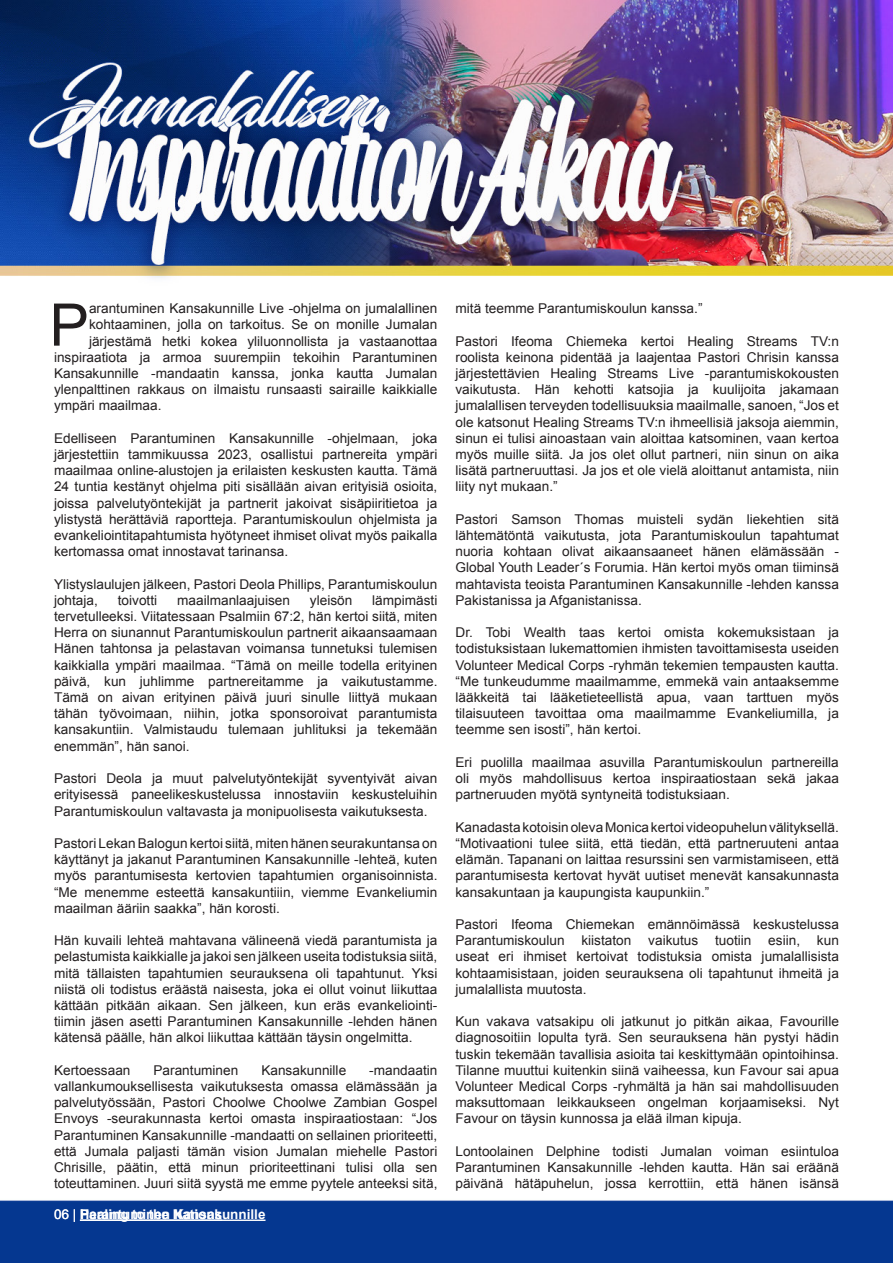
<style>
.page{position:relative;width:893px;height:1263px;background:#fff}
.page>*{position:absolute;margin:0;border:0;box-sizing:border-box;transform-origin:0 0}
.t1{font:58.8px "Arial";color:#231f20}
.t2{font:13.5px/16.2px "Arial";color:#231f20;text-align:justify}
.t3{font:700 13.5px "Arial";color:#fff}
.s1{font-weight:400}
</style>
<div class="page">
<img style="left:0;top:0;width:893px;height:1263px">
<hr style="left:80px;top:1219px;width:186px;height:2px;background:#fff">
<p class="t1" style="left:49px;top:286px;width:41px">P</p>
<p class="t2" style="left:89px;top:301px;width:350px">arantuminen Kansakunnille Live -ohjelma on jumalallinen</p>
<p class="t2" style="left:89px;top:317px;width:350px">kohtaaminen, jolla on tarkoitus. Se on monille Jumalan</p>
<p class="t2" style="left:89px;top:333px;width:350px">järjestämä hetki kokea yliluonnollista ja vastaanottaa</p>
<p class="t2" style="left:54px;top:349px;width:385px">inspiraatiota ja armoa suurempiin tekoihin Parantuminen</p>
<p class="t2" style="left:54px;top:365px;width:385px">Kansakunnille -mandaatin kanssa, jonka kautta Jumalan</p>
<p class="t2" style="left:54px;top:382px;width:385px">ylenpalttinen rakkaus on ilmaistu runsaasti sairaille kaikkialle</p>
<p class="t2" style="left:54px;top:398px;width:109px">ympäri maailmaa.</p>
<p class="t2" style="left:54px;top:430px;width:385px">Edelliseen Parantuminen Kansakunnille -ohjelmaan, joka järjestettiin tammikuussa 2023, osallistui partnereita ympäri maailmaa online-alustojen ja erilaisten keskusten kautta. Tämä 24 tuntia kestänyt ohjelma piti sisällään aivan erityisiä osioita, joissa palvelutyöntekijät ja partnerit jakoivat sisäpiiritietoa ja ylistystä herättäviä raportteja. Parantumiskoulun ohjelmista ja evankeliointitapahtumista hyötyneet ihmiset olivat myös paikalla kertomassa omat innostavat tarinansa.</p>
<p class="t2" style="left:54px;top:576px;width:385px">Ylistyslaulujen jälkeen, Pastori Deola Phillips, Parantumiskoulun johtaja,</p>
<p class="t2" style="left:54px;top:592px;width:385px;text-indent:318px">lämpimästi tervetulleeksi. Viitatessaan Psalmiin 67:2, hän kertoi siitä, miten Herra on siunannut Parantumiskoulun partnerit aikaansaamaan Hänen tahtonsa ja pelastavan voimansa tunnetuksi tulemisen kaikkialla ympäri maailmaa. “Tämä on meille todella erityinen päivä, kun juhlimme partnereitamme ja vaikutustamme.<br>Tämä on aivan erityinen päivä juuri sinulle liittyä mukaan tähän työvoimaan, niihin, jotka sponsoroivat parantumista kansakuntiin. Valmistaudu tulemaan juhlituksi ja tekemään enemmän”, hän sanoi.</p>
<p class="t2" style="left:54px;top:770px;width:385px">Pastori Deola ja muut palvelutyöntekijät syventyivät aivan erityisessä paneelikeskustelussa innostaviin keskusteluihin Parantumiskoulun valtavasta ja monipuolisesta vaikutuksesta.</p>
<p class="t2" style="left:54px;top:835px;width:385px">Pastori Lekan Balogun kertoi siitä, miten hänen seurakuntansa on käyttänyt ja jakanut Parantuminen Kansakunnille -lehteä, kuten myös parantumisesta kertovien tapahtumien organisoinnista. “Me menemme esteettä kansakuntiiin, viemme Evankeliumin maailman ääriin saakka”, hän korosti.</p>
<p class="t2" style="left:54px;top:932px;width:385px">Hän kuvaili lehteä mahtavana välineenä viedä parantumista ja pelastumista kaikkialle ja jakoi sen jälkeen useita todistuksia siitä, mitä tällaisten tapahtumien seurauksena oli tapahtunut. Yksi niistä oli todistus eräästä naisesta, joka ei ollut voinut liikuttaa kättään pitkään aikaan. Sen jälkeen, kun eräs evankeliointi&shy;tiimin jäsen asetti Parantuminen Kansakunnille -lehden hänen kätensä päälle, hän alkoi liikuttaa kättään täysin ongelmitta.</p>
<p class="t2" style="left:54px;top:1062px;width:78px">Kertoessaan</p>
<p class="t2" style="left:154px;top:1062px;width:86px">Parantuminen</p>
<p class="t2" style="left:261px;top:1062px;width:86px">Kansakunnille</p>
<p class="t2" style="left:118px;top:592px;width:41px">toivotti</p>
<p class="t2" style="left:177px;top:592px;width:114px">maailmanlaajuisen</p>
<p class="t2" style="left:310px;top:592px;width:44px">yleisön</p>
<p class="t2" style="left:54px;top:1062px;width:385px;text-indent:315px">-mandaatin vallankumouksellisesta vaikutuksesta omassa elämässään ja palvelutyössään, Pastori Choolwe Choolwe Zambian Gospel Envoys -seurakunnasta kertoi omasta inspiraatiostaan: “Jos Parantuminen Kansakunnille -mandaatti on sellainen prioriteetti, että Jumala paljasti tämän vision Jumalan miehelle Pastori Chrisille, päätin, että minun prioriteettinani tulisi olla sen toteuttaminen. Juuri siitä syystä me emme pyytele anteeksi sitä,</p>
<p class="t3" style="left:54px;top:1205px;width:213px"><span class="s1">06 |</span> Parantuminen Kansakunnille</p>
<p class="t3" style="left:80px;top:1205px;width:144px">Healing to the N tions</p>
<p class="t2" style="left:455px;top:301px;width:249px">mitä teemme Parantumiskoulun kanssa.”</p>
<p class="t2" style="left:455px;top:333px;width:385px">Pastori Ifeoma Chiemeka kertoi Healing Streams TV:n roolista keinona pidentää ja laajentaa Pastori Chrisin kanssa järjestettävien Healing Streams Live -parantumiskokousten vaikutusta. Hän kehotti katsojia ja kuulijoita jakamaan jumalallisen terveyden todellisuuksia maailmalle, sanoen, “Jos et ole katsonut Healing Streams TV:n ihmeellisiä jaksoja aiemmin, sinun ei tulisi ainoastaan vain aloittaa katsominen, vaan kertoa myös muille siitä. Ja jos olet ollut partneri, niin sinun on aika lisätä partneruuttasi. Ja jos et ole vielä aloittanut antamista, niin liity nyt mukaan.”</p>
<p class="t2" style="left:455px;top:511px;width:385px">Pastori Samson Thomas muisteli sydän liekehtien sitä lähtemätöntä vaikutusta, jota Parantumiskoulun tapahtumat nuoria kohtaan olivat aikaansaaneet hänen elämässään - Global Youth Leader´s Forumia. Hän kertoi myös oman tiiminsä mahtavista teoista Parantuminen Kansakunnille -lehden kanssa Pakistanissa ja Afganistanissa.</p>
<p class="t2" style="left:455px;top:625px;width:385px">Dr. Tobi Wealth taas kertoi omista kokemuksistaan ja todistuksistaan lukemattomien ihmisten tavoittamisesta useiden Volunteer Medical Corps -ryhmän tekemien tempausten kautta. “Me tunkeudumme maailmamme, emmekä vain antaaksemme lääkkeitä tai lääketieteellistä apua, vaan tarttuen myös tilaisuuteen tavoittaa oma maailmamme Evankeliumilla, ja teemme sen isosti”, hän kertoi.</p>
<p class="t2" style="left:455px;top:754px;width:385px">Eri puolilla maailmaa asuvilla Parantumiskoulun partnereilla oli myös mahdollisuus kertoa inspiraatiostaan sekä jakaa partneruuden myötä syntyneitä todistuksiaan.</p>
<p class="t2" style="left:455px;top:819px;width:385px">Kanadasta kotoisin oleva Monica kertoi videopuhelun välityksellä. “Motivaationi tulee siitä, että tiedän, että partneruuteni antaa elämän. Tapanani on laittaa resurssini sen varmistamiseen, että parantumisesta kertovat hyvät uutiset menevät kansakunnasta kansakuntaan ja kaupungista kaupunkiin.”</p>
<p class="t2" style="left:455px;top:916px;width:385px">Pastori Ifeoma Chiemekan emännöimässä keskustelussa Parantumiskoulun kiistaton vaikutus tuotiin esiin, kun useat eri ihmiset kertoivat todistuksia omista jumalallisista kohtaamisistaan, joiden seurauksena oli tapahtunut ihmeitä ja jumalallista muutosta.</p>
<p class="t2" style="left:455px;top:1013px;width:385px">Kun vakava vatsakipu oli jatkunut jo pitkän aikaa, Favourille diagnosoitiin lopulta tyrä. Sen seurauksena hän pystyi hädin tuskin tekemään tavallisia asioita tai keskittymään opintoihinsa.<br>Tilanne muuttui kuitenkin siinä vaiheessa, kun Favour sai apua Volunteer Medical Corps -ryhmältä ja hän sai mahdollisuuden maksuttomaan leikkaukseen ongelman korjaamiseksi. Nyt Favour on täysin kunnossa ja elää ilman kipuja.</p>
<p class="t2" style="left:455px;top:1143px;width:385px">Lontoolainen Delphine todisti Jumalan voiman esiintuloa Parantuminen Kansakunnille -lehden kautta. Hän sai eräänä päivänä hätäpuhelun, jossa kerrottiin, että hänen isänsä</p>
</div>
